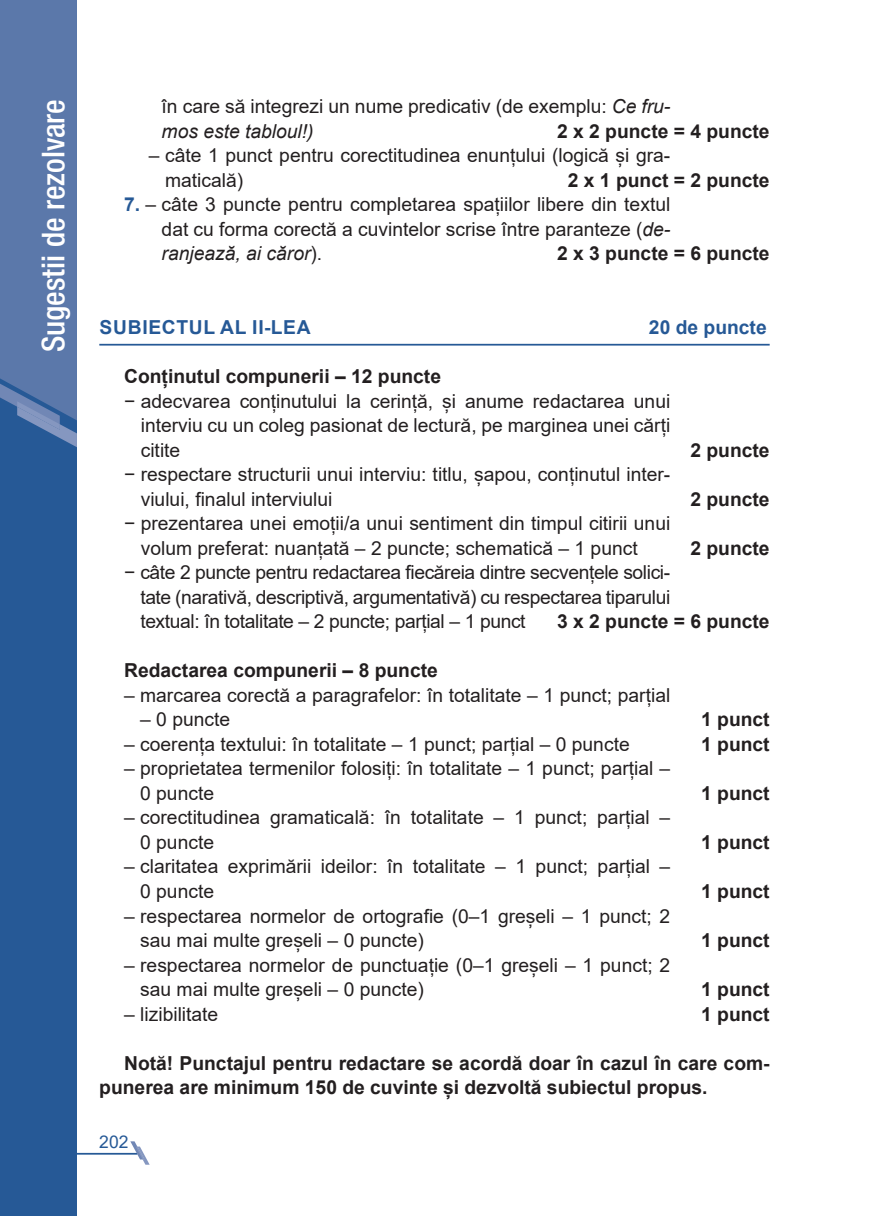
<style>
.page{position:relative;width:869px;height:1216px;background:#fff}
.page>*{position:absolute;margin:0;border:0;box-sizing:border-box;transform-origin:0 0}
.t1{font:500 condensed 31.5px "Helvetica Neue LT Pro";color:#fff}
.Barem{font:19.25px/24.5px "Arial";color:#231f20}
.Cerinta_1a_b_c{font:19.25px/24.5px "Arial";color:#231f20}
.Text_baza{font:700 19.25px/24.5px "Arial";color:#231f20}
.Barem-2{font:700 19.25px "Arial";color:#231f20}
.Cerinta_1a_b_c-2{font:700 19.25px "Arial";color:#231f20}
.Subiectul{font:700 19.25px "Arial";letter-spacing:.035em;color:#265996}
.Subiectul-2{font:700 19.25px "Arial";color:#265996}
.t2{font:17.5px "Arial";color:#265996}
.s1{font-style:italic}
.s2{font-weight:700;color:#265996}
</style>
<div class="page">
<hr style="left:0;top:1152px;width:137px;height:2px;background:#265996">
<svg style="left:130px;top:1141px;width:19px;height:23px"></svg>
<div style="left:0;top:0;width:77px;height:1215px;background:#265996"></div>
<svg style="left:0;top:0;width:77px;height:447px;background:#5876a9"></svg>
<hr style="left:99px;top:344px;width:670px;height:1px;background:#265996">
<h1 class="t1" style="left:34px;top:352px;width:254px;rotate:-90deg">Sugestii de rezolvare</h1>
<p class="Cerinta_1a_b_c" style="left:161px;top:94px;width:510px">în care să integrezi un nume predicativ (de exemplu: <span class="s1">Ce fru&shy;mos este tabloul!)</span></p>
<p class="Cerinta_1a_b_c-2" style="left:557px;top:117px;width:214px">2 x 2 puncte = 4 puncte</p>
<p class="Barem" style="left:165px;top:143px;width:506px;text-indent:-16px">– câte 1 punct pentru corectitudinea enunțului (logică și gra&shy;maticală)</p>
<p class="Barem-2" style="left:567px;top:166px;width:203px">2 x 1 punct = 2 puncte</p>
<p class="Cerinta_1a_b_c" style="left:161px;top:192px;width:510px;text-align:justify;text-indent:-37px"><span class="s2">7.</span> – câte 3 puncte pentru completarea spațiilor libere din textul dat cu forma corectă a cuvintelor scrise între paranteze (<span class="s1">de&shy;ranjează, ai căror</span>).</p>
<p class="Cerinta_1a_b_c-2" style="left:557px;top:240px;width:214px">2 x 3 puncte = 6 puncte</p>
<p class="Subiectul" style="left:100px;top:313px;width:212px">SUBIECTUL AL II-LEA</p>
<p class="Subiectul-2" style="left:648px;top:313px;width:119px">20 de puncte</p>
<p class="Text_baza" style="left:124px;top:364px;width:318px">Conținutul compunerii – 12 puncte</p>
<p class="Barem" style="left:141px;top:388px;width:531px;text-align:justify;text-indent:-17px">− adecvarea conținutului la cerință, și anume redactarea unui interviu cu un coleg pasionat de lectură, pe marginea unei cărți citite</p>
<p class="Barem-2" style="left:690px;top:436px;width:81px">2 puncte</p>
<p class="Barem" style="left:141px;top:462px;width:531px;text-indent:-17px">− respectare structurii unui interviu: titlu, șapou, conținutul inter&shy;viului, finalul interviului</p>
<p class="Barem" style="left:141px;top:511px;width:531px;text-indent:-17px">− prezentarea unei emoții/a unui sentiment din timpul citirii unui volum preferat: nuanțată – 2 puncte; schematică – 1 punct</p>
<p class="Barem-2" style="left:690px;top:485px;width:81px">2 puncte</p>
<p class="Barem-2" style="left:690px;top:534px;width:81px">2 puncte</p>
<p class="Barem" style="left:140px;top:560px;width:531px;text-align:justify;text-indent:-16px">− câte 2 puncte pentru redactarea fiecăreia dintre secvențele solici&shy;tate (narativă, descriptivă, argumentativă) cu respectarea tiparului textual: în totalitate – 2 puncte; parțial – 1 punct</p>
<p class="Barem-2" style="left:557px;top:608px;width:214px">3 x 2 puncte = 6 puncte</p>
<p class="Text_baza" style="left:124px;top:658px;width:315px">Redactarea compunerii – 8 puncte</p>
<p class="Barem" style="left:124px;top:682px;width:547px">– marcarea corectă a paragrafelor: în totalitate – 1 punct; parțial</p>
<p class="Barem" style="left:140px;top:707px;width:91px">– 0 puncte</p>
<p class="Barem-2" style="left:700px;top:706px;width:70px">1 punct</p>
<p class="Barem" style="left:124px;top:731px;width:507px">– coerența textului: în totalitate – 1 punct; parțial – 0 puncte</p>
<p class="Barem-2" style="left:700px;top:730px;width:70px">1 punct</p>
<p class="Barem" style="left:140px;top:756px;width:531px;text-indent:-16px">– proprietatea termenilor folosiți: în totalitate – 1 punct; parțial –<br>0 puncte</p>
<p class="Barem-2" style="left:700px;top:779px;width:70px">1 punct</p>
<p class="Barem" style="left:140px;top:805px;width:531px;text-indent:-16px">– corectitudinea gramaticală: în totalitate – 1 punct; parțial –<br>0 puncte</p>
<p class="Barem" style="left:140px;top:854px;width:531px;text-indent:-16px">– claritatea exprimării ideilor: în totalitate – 1 punct; parțial –<br>0 puncte</p>
<p class="Barem" style="left:140px;top:903px;width:531px;text-indent:-16px">– respectarea normelor de ortografie (0–1 greșeli – 1 punct; 2 sau mai multe greșeli – 0 puncte)</p>
<p class="Barem" style="left:140px;top:952px;width:531px;text-indent:-16px">– respectarea normelor de punctuație (0–1 greșeli – 1 punct; 2 sau mai multe greșeli – 0 puncte)</p>
<p class="Barem-2" style="left:700px;top:828px;width:70px">1 punct</p>
<p class="Barem-2" style="left:700px;top:877px;width:70px">1 punct</p>
<p class="Barem-2" style="left:700px;top:926px;width:70px">1 punct</p>
<p class="Barem-2" style="left:700px;top:975px;width:70px">1 punct</p>
<p class="Barem" style="left:124px;top:1001px;width:96px">– lizibilitate</p>
<p class="Barem-2" style="left:700px;top:1000px;width:70px">1 punct</p>
<p class="Text_baza" style="left:99px;top:1050px;width:671px;text-indent:25px">Notă! Punctajul pentru redactare se acordă doar în cazul în care com&shy;punerea are minimum 150 de cuvinte și dezvoltă subiectul propus.</p>
<p class="t2" style="left:99px;top:1129px;width:31px">202</p>
</div>
